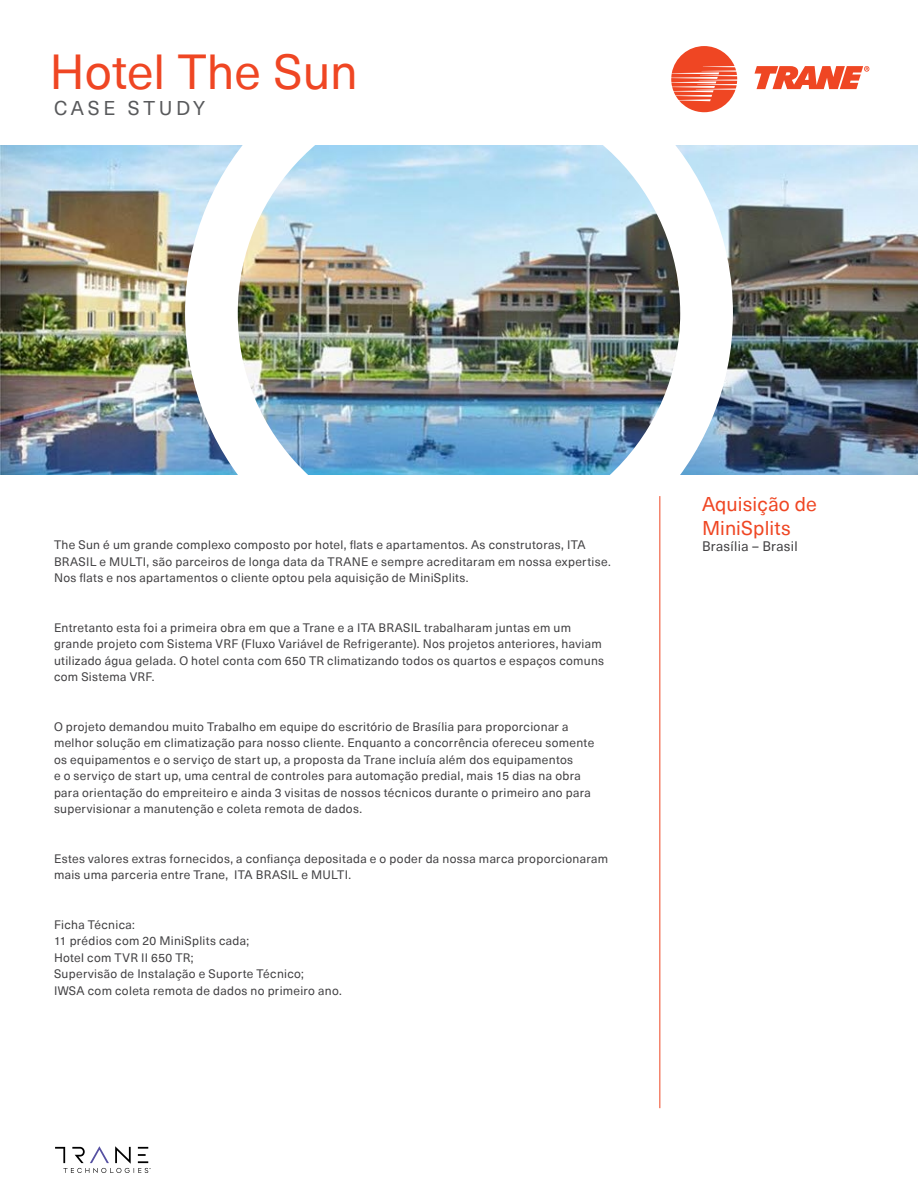
<style>
.page{position:relative;width:918px;height:1188px;background:#fff}
.page>*{position:absolute;margin:0;border:0;box-sizing:border-box;transform-origin:0 0}
.t1{font:48px "Neue Haas Unica Pro";color:#ef4623}
.t2{font:19.5px/23.4px "Neue Haas Unica Pro";letter-spacing:.01em;color:#ef4623}
.t3{font:19.5px "Neue Haas Unica Pro";letter-spacing:.185em;color:#58595b}
.t4{font:13.5px "Neue Haas Unica Pro";letter-spacing:.025em;color:#414042}
.t5{font:12px/16.5px "Neue Haas Unica Pro";letter-spacing:.025em;color:#414042}
</style>
<div class="page">
<svg style="left:55px;top:1146px;width:96px;height:27px"></svg>
<svg style="left:671px;top:46px;width:66px;height:66px"></svg>
<svg style="left:755px;top:66px;width:114px;height:23px"></svg>
<img style="left:0;top:146px;width:918px;height:329px">
<img style="left:185px;top:145px;width:548px;height:330px">
<hr style="left:659px;top:496px;width:1px;height:612px;background:#ef4623">
<h1 class="t1" style="left:50px;top:43px;width:310px">Hotel The Sun</h1>
<h2 class="t3" style="left:54px;top:96px;width:153px">CASE STUDY</h2>
<h2 class="t2" style="left:702px;top:493px;width:117px">Aquisição de<br>MiniSplits</h2>
<p class="t5" style="left:54px;top:537px;width:533px">The Sun é um grande complexo composto por hotel, flats e apartamentos. As construtoras, ITA</p>
<p class="t4" style="left:702px;top:538px;width:97px">Brasília – Brasil</p>
<p class="t5" style="left:54px;top:554px;width:558px">BRASIL e MULTI, são parceiros de longa data da TRANE e sempre acreditaram em nossa expertise.<br>Nos flats e nos apartamentos o cliente optou pela aquisição de MiniSplits.</p>
<p class="t5" style="left:54px;top:620px;width:552px">Entretanto esta foi a primeira obra em que a Trane e a ITA BRASIL trabalharam juntas em um grande projeto com Sistema VRF (Fluxo Variável de Refrigerante). Nos projetos anteriores, haviam utilizado água gelada. O hotel conta com 650 TR climatizando todos os quartos e espaços comuns com Sistema VRF.</p>
<p class="t5" style="left:54px;top:719px;width:542px">O projeto demandou muito Trabalho em equipe do escritório de Brasília para proporcionar a melhor solução em climatização para nosso cliente. Enquanto a concorrência ofereceu somente os equipamentos e o serviço de start up, a proposta da Trane incluía além dos equipamentos<br>e o serviço de start up, uma central de controles para automação predial, mais 15 dias na obra para orientação do empreiteiro e ainda 3 visitas de nossos técnicos durante o primeiro ano para supervisionar a manutenção e coleta remota de dados.</p>
<p class="t5" style="left:54px;top:851px;width:556px">Estes valores extras fornecidos, a confiança depositada e o poder da nossa marca proporcionaram mais uma parceria entre Trane, ITA BRASIL e MULTI.</p>
<p class="t5" style="left:54px;top:917px;width:289px">Ficha Técnica:<br>11 prédios com 20 MiniSplits cada;<br>Hotel com TVR II 650 TR;<br>Supervisão de Instalação e Suporte Técnico;<br>IWSA com coleta remota de dados no primeiro ano.</p>
</div>
